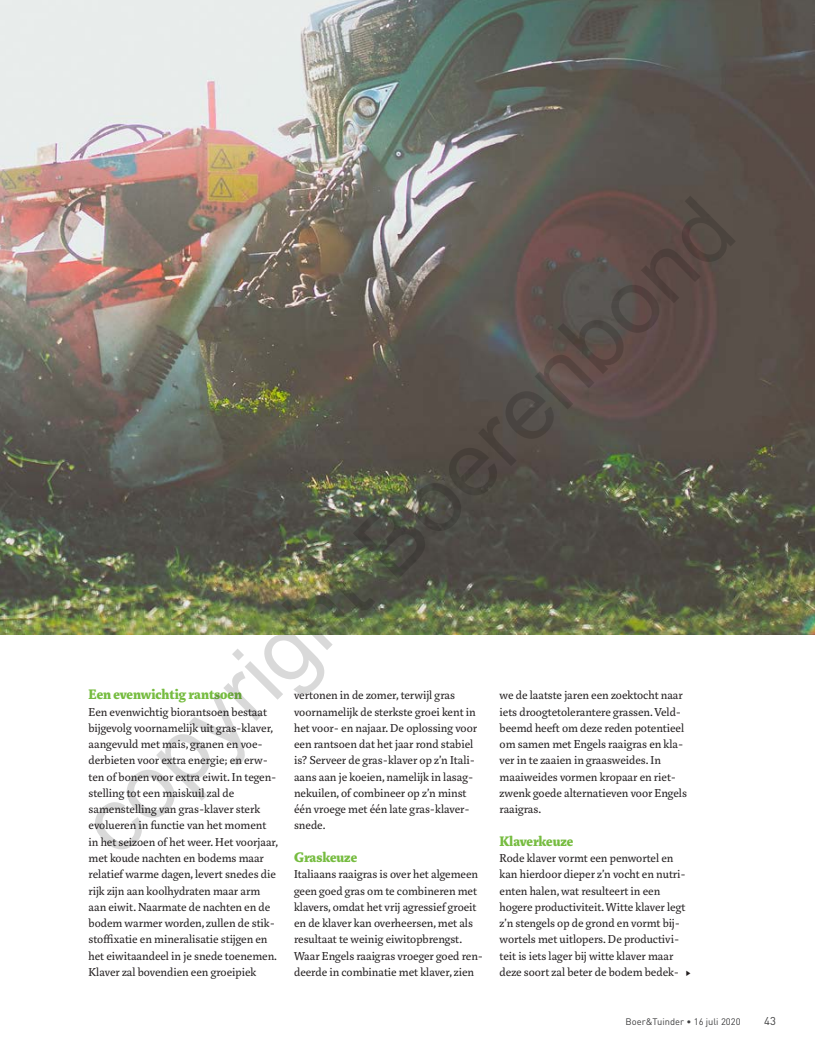
<style>
.page{position:relative;width:815px;height:1053px;background:#fff}
.page>*{position:absolute;margin:0;border:0;box-sizing:border-box;transform-origin:0 0}
.t1{font:900 15px "Marat";color:#76bc40}
.t2{font:12.5px/16.2px "Marat";color:#231f20}
.t3{font:11.25px "DINOT";color:#3e3e3f}
.t4{font:9.38px "DINOT";color:#3e3e3f}
</style>
<div class="page">
<img style="left:0;top:0;width:815px;height:634px">
<p class="t1" style="left:89px;top:685px;width:155px">Een evenwichtig rantsoen</p>
<p class="t2" style="left:89px;top:703px;width:191px">Een evenwichtig biorantsoen bestaat bijgevolg voornamelijk uit gras-klaver, aangevuld met mais, granen en voe&shy;derbieten voor extra energie; en erw&shy;ten of bonen voor extra eiwit. In tegen&shy;stelling tot een maiskuil zal de samenstelling van gras-klaver sterk evolueren in functie van het moment in het seizoen of het weer. Het voorjaar, met koude nachten en bodems maar relatief warme dagen, levert snedes die rijk zijn aan koolhydraten maar arm aan eiwit. Naarmate de nachten en de bodem warmer worden, zullen de stik&shy;stoffixatie en mineralisatie stijgen en het eiwitaandeel in je snede toenemen.<br>Klaver zal bovendien een groeipiek</p>
<p class="t2" style="left:294px;top:687px;width:185px">vertonen in de zomer, terwijl gras voornamelijk de sterkste groei kent in het voor- en najaar. De oplossing voor een rantsoen dat het jaar rond stabiel is? Serveer de gras-klaver op z’n Itali&shy;aans aan je koeien, namelijk in lasag&shy;nekuilen, of combineer op z’n minst één vroege met één late gras-klaver&shy;snede.</p>
<p class="t1" style="left:294px;top:848px;width:65px">Graskeuze</p>
<p class="t2" style="left:294px;top:866px;width:191px">Italiaans raaigras is over het algemeen geen goed gras om te combineren met klavers, omdat het vrij agressief groeit en de klaver kan overheersen, met als resultaat te weinig eiwitopbrengst.<br>Waar Engels raaigras vroeger goed ren&shy;deerde in combinatie met klaver, zien</p>
<p class="t2" style="left:500px;top:687px;width:189px">we de laatste jaren een zoektocht naar iets droogtetolerantere grassen. Veld&shy;beemd heeft om deze reden potentieel om samen met Engels raaigras en kla&shy;ver in te zaaien in graasweides. In maaiweides vormen kropaar en riet&shy;zwenk goede alternatieven voor Engels raaigras.</p>
<p class="t1" style="left:500px;top:832px;width:75px">Klaverkeuze</p>
<p class="t2" style="left:500px;top:850px;width:188px">Rode klaver vormt een penwortel en kan hierdoor dieper z’n vocht en nutri&shy;ënten halen, wat resulteert in een hogere productiviteit. Witte klaver legt z’n stengels op de grond en vormt bij&shy;wortels met uitlopers. De productivi&shy;teit is iets lager bij witte klaver maar</p>
<p class="t2" style="left:500px;top:963px;width:193px">deze soort zal beter de bodem bedek- -&gt;</p>
<p class="t4" style="left:626px;top:1015px;width:117px">Boer&amp;Tuinder • 16 juli 2020</p>
<p class="t3" style="left:764px;top:1013px;width:13px">43</p>
</div>
